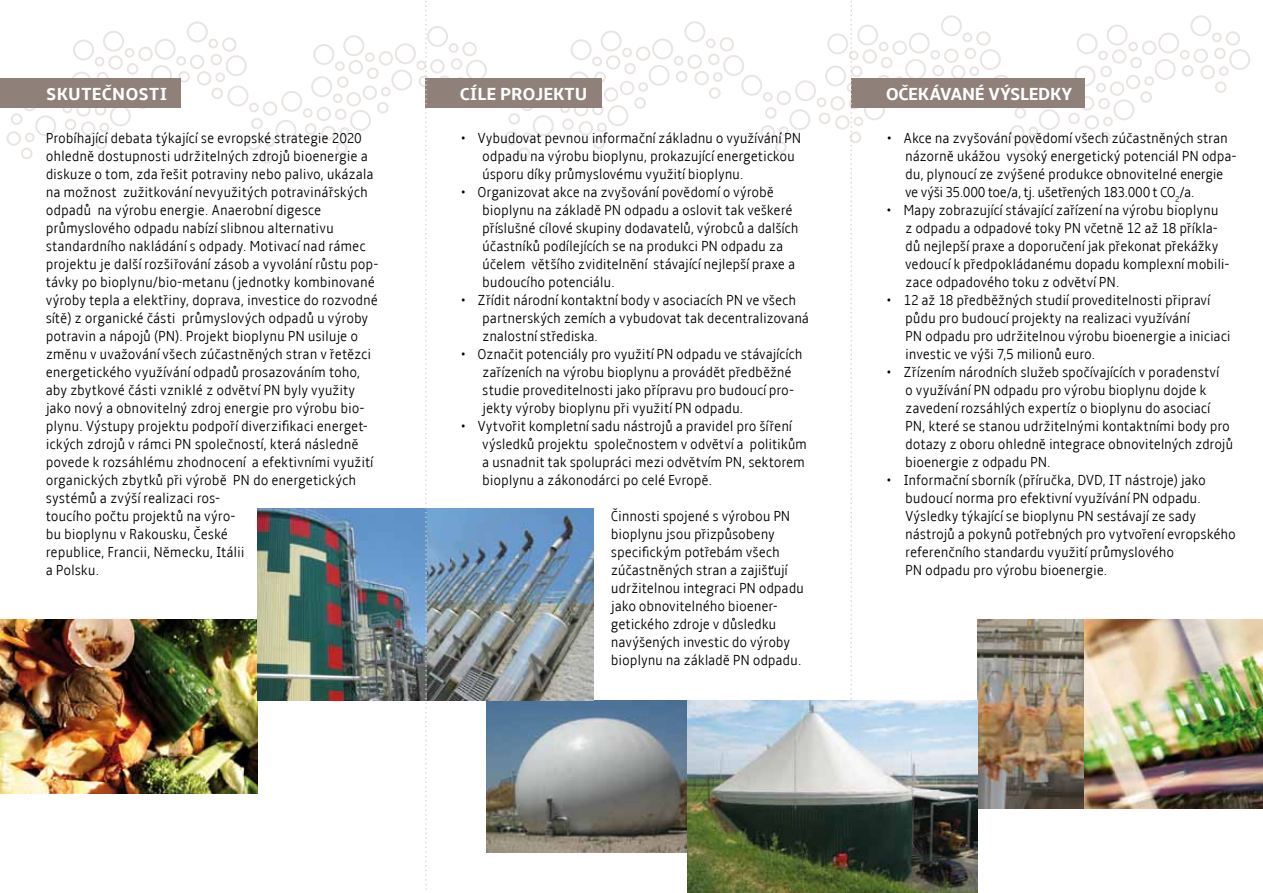
<style>
.page{position:relative;width:1263px;height:893px;background:#fff}
.page>*{position:absolute;margin:0;border:0;box-sizing:border-box;transform-origin:0 0}
.t1{font:700 18px "Amble";color:#fff}
.t2{font:700 18px "Amble";letter-spacing:.025em;color:#fff}
.t3{font:300 condensed 15px/18px "Amble";letter-spacing:-.005em;color:#000}
</style>
<div class="page">
<img style="left:1251px;top:619px;width:12px;height:189px">
<img style="left:0;top:1px;width:1251px;height:892px">
<img style="left:687px;top:701px;width:290px;height:192px">
<p class="t2" style="left:46px;top:83px;width:122px">SKUTEČNOSTI</p>
<p class="t1" style="left:460px;top:83px;width:129px">CÍLE PROJEKTU</p>
<p class="t1" style="left:886px;top:83px;width:188px">OČEKÁVANÉ VÝSLEDKY</p>
<p class="t3" style="left:46px;top:129px;width:334px">Probíhající debata týkající se evropské strategie 2020 ohledně dostupnosti udržitelných zdrojů bioenergie a diskuze o tom, zda řešit potraviny nebo palivo, ukázala na možnost zužitkování nevyužitých potravinářských odpadů na výrobu energie. Anaerobní digesce průmyslového odpadu nabízí slibnou alternativu standardního nakládání s odpady. Motivací nad rámec projektu je další rozšiřování zásob a vyvolání růstu pop&shy;távky po bioplynu/bio-metanu (jednotky kombinované výroby tepla a elektřiny, doprava, investice do rozvodné sítě) z organické části průmyslových odpadů u výroby potravin a nápojů (PN). Projekt bioplynu PN usiluje o změnu v uvažování všech zúčastněných stran v řetězci energetického využívání odpadů prosazováním toho, aby zbytkové části vzniklé z odvětví PN byly využity jako nový a obnovitelný zdroj energie pro výrobu bio&shy;plynu. Výstupy projektu podpoří diverzifikaci energet&shy;ických zdrojů v rámci PN společností, která následně povede k rozsáhlému zhodnocení a efektivními využití organických zbytků při výrobě PN do energetických systémů a zvýší realizaci ros-<br>toucího počtu projektů na výro-<br>bu bioplynu v Rakousku, České<br>republice, Francii, Německu, Itálii<br>a Polsku.</p>
<p class="t3" style="left:905px;top:129px;width:333px;text-indent:-18px">• Akce na zvyšování povědomí všech zúčastněných stran názorně ukážou vysoký energetický potenciál PN odpa&shy;du, plynoucí ze zvýšené produkce obnovitelné energie ve výši 35.000 toe/a, tj. ušetřených 183.000 t CO<sub>2</sub>/a.</p>
<p class="t3" style="left:482px;top:129px;width:320px;text-indent:-21px">• Vybudovat pevnou informační základnu o využívání PN odpadu na výrobu bioplynu, prokazující energetickou úsporu díky průmyslovému využití bioplynu.</p>
<p class="t3" style="left:482px;top:183px;width:318px;text-indent:-21px">• Organizovat akce na zvyšování povědomí o výrobě bioplynu na základě PN odpadu a oslovit tak veškeré příslušné cílové skupiny dodavatelů, výrobců a dalších účastníků podílejících se na produkci PN odpadu za účelem většího zviditelnění stávající nejlepší praxe a budoucího potenciálu.</p>
<p class="t3" style="left:482px;top:291px;width:328px;text-indent:-21px">• Zřídit národní kontaktní body v asociacích PN ve všech partnerských zemích a vybudovat tak decentralizovaná znalostní střediska.</p>
<p class="t3" style="left:482px;top:345px;width:322px;text-indent:-21px">• Označit potenciály pro využití PN odpadu ve stávajících zařízeních na výrobu bioplynu a provádět předběžné studie proveditelnosti jako přípravu pro budoucí pro&shy;jekty výroby bioplynu při využití PN odpadu.</p>
<p class="t3" style="left:482px;top:417px;width:326px;text-indent:-21px">• Vytvořit kompletní sadu nástrojů a pravidel pro šíření výsledků projektu společnostem v odvětví a politikům a usnadnit tak spolupráci mezi odvětvím PN, sektorem bioplynu a zákonodárci po celé Evropě.</p>
<p class="t3" style="left:611px;top:507px;width:194px">Činnosti spojené s výrobou PN bioplynu jsou přizpůsobeny specifickým potřebám všech zúčastněných stran a zajišťují udržitelnou integraci PN odpadu jako obnovitelného bioener&shy;getického zdroje v důsledku navýšených investic do výroby bioplynu na základě PN odpadu.</p>
<p class="t3" style="left:905px;top:201px;width:326px;text-indent:-18px">• Mapy zobrazující stávající zařízení na výrobu bioplynu z odpadu a odpadové toky PN včetně 12 až 18 příkla&shy;dů nejlepší praxe a doporučení jak překonat překážky vedoucí k předpokládanému dopadu komplexní mobili&shy;zace odpadového toku z odvětví PN.</p>
<p class="t3" style="left:905px;top:291px;width:327px;text-indent:-18px">• 12 až 18 předběžných studií proveditelnosti připraví půdu pro budoucí projekty na realizaci využívání<br>PN odpadu pro udržitelnou výrobu bioenergie a iniciaci investic ve výši 7,5 milionů euro.</p>
<p class="t3" style="left:905px;top:363px;width:329px;text-indent:-18px">• Zřízením národních služeb spočívajících v poradenství<br>o využívání PN odpadu pro výrobu bioplynu dojde k zavedení rozsáhlých expertíz o bioplynu do asociací PN, které se stanou udržitelnými kontaktními body pro dotazy z oboru ohledně integrace obnovitelných zdrojů bioenergie z odpadu PN.</p>
<p class="t3" style="left:905px;top:471px;width:332px;text-indent:-18px">• Informační sborník (příručka, DVD, IT nástroje) jako budoucí norma pro efektivní využívání PN odpadu.<br>Výsledky týkající se bioplynu PN sestávají ze sady nástrojů a pokynů potřebných pro vytvoření evropského referenčního standardu využití průmyslového<br>PN odpadu pro výrobu bioenergie.</p>
</div>
